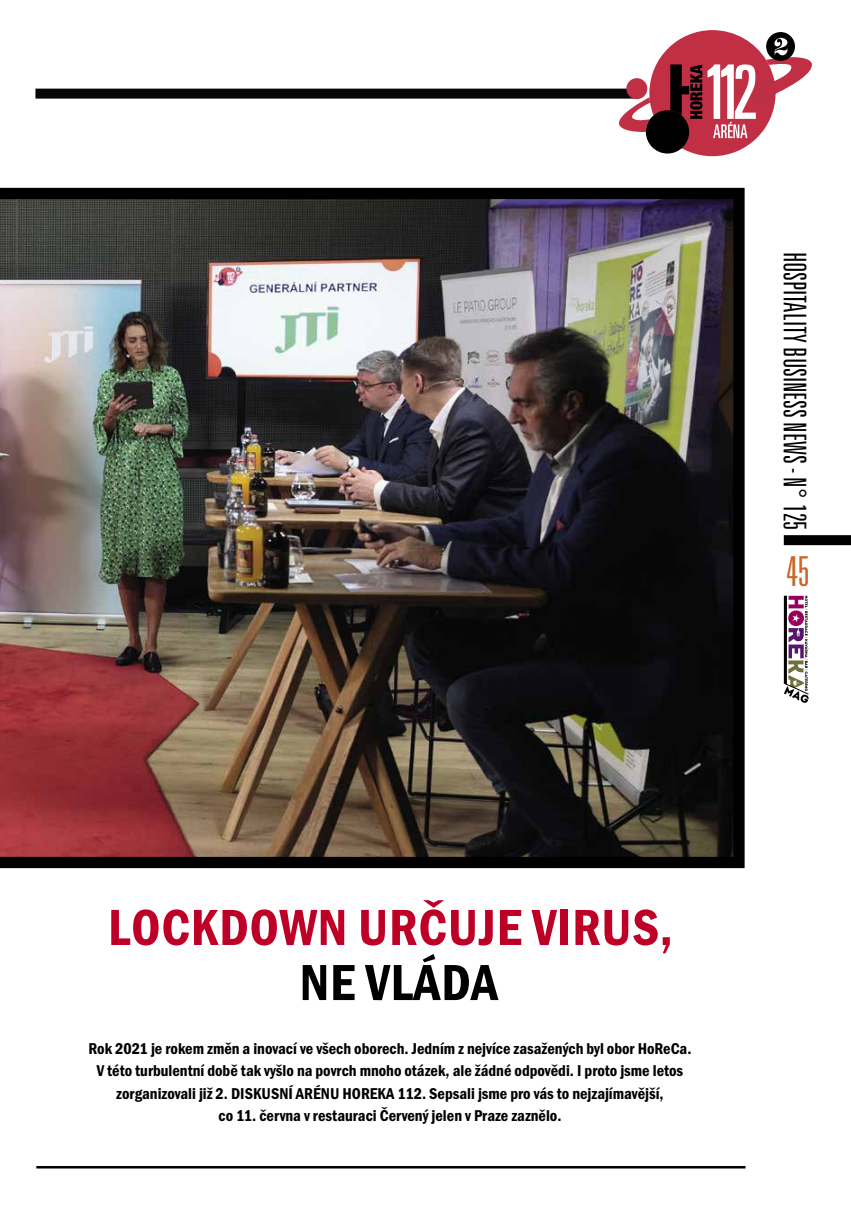
<style>
.page{position:relative;width:851px;height:1205px;background:#fff}
.page>*{position:absolute;margin:0;border:0;box-sizing:border-box;transform-origin:0 0}
.t1{font:52.5px "Franklin Got Itc TOT Dem Con";letter-spacing:.015em;color:#be0027}
.t2{font:52.5px "Franklin Got Itc TOT Dem Con";letter-spacing:.015em;color:#000}
.t3{font:300 ultra-condensed 41.25px "Univers CE";color:#cc6427}
.t4{font:300 ultra-condensed 31.25px "Univers CE";color:#000}
.t5{font:16.25px/22.5px "Franklin Got Itc TOT Dem Con";color:#000;text-align:center}
</style>
<div class="page">
<svg style="left:783px;top:596px;width:25px;height:107px"></svg>
<div style="left:783px;top:535px;width:67px;height:10px;background:#000"></div>
<hr style="left:36px;top:1166px;width:709px;height:2px;background:#000">
<img style="left:0;top:188px;width:744px;height:680px">
<div style="left:35px;top:89px;width:599px;height:10px;background:#070707"></div>
<svg style="left:619px;top:30px;width:192px;height:126px"></svg>
<h3 class="t4" style="left:812px;top:251px;width:280px;rotate:90deg">HOSPITALITY BUSINESS NEWS - N° 125</h3>
<h2 class="t3" style="left:786px;top:548px;width:24px">45</h2>
<h1 class="t1" style="left:108px;top:897px;width:566px">LOCKDOWN URČUJE VIRUS,</h1>
<h1 class="t2" style="left:300px;top:952px;width:200px">NE VLÁDA</h1>
<p class="t5" style="left:88px;top:1037px;width:604px">Rok 2021 je rokem změn a inovací ve všech oborech. Jedním z nejvíce zasažených byl obor HoReCa.<br>V této turbulentní době tak vyšlo na povrch mnoho otázek, ale žádné odpovědi. I proto jsme letos zorganizovali již 2. DISKUSNÍ ARÉNU HOREKA 112. Sepsali jsme pro vás to nejzajímavější,<br>co 11. června v restauraci Červený jelen v Praze zaznělo.</p>
</div>
